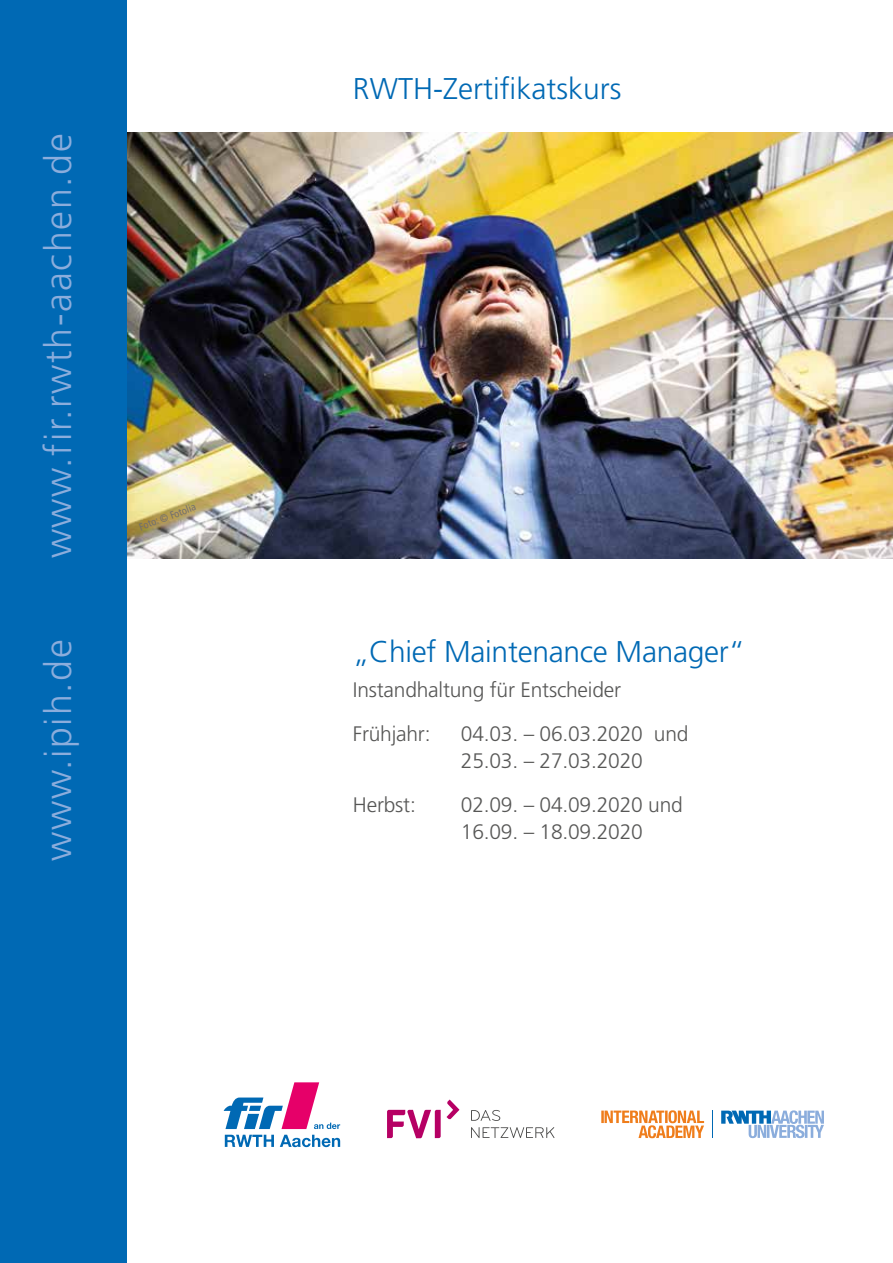
<style>
.page{position:relative;width:893px;height:1263px;background:#fff}
.page>*{position:absolute;margin:0;border:0;box-sizing:border-box;transform-origin:0 0}
.t1{font:300 37.5px "Frutiger";letter-spacing:.045em;color:#8baddc}
.t2{font:300 30px "Frutiger";letter-spacing:-.01em;color:#0069b4}
.t3{font:300 21px/27px "Frutiger";letter-spacing:-.01em;color:#575756}
.t4{font:condensed 10.5px "Frutiger";color:#706f6f}
</style>
<div class="page">
<img style="left:126px;top:133px;width:767px;height:425px">
<div style="left:0;top:0;width:126px;height:1263px;background:#0069b4"></div>
<svg style="left:471px;top:1110px;width:29px;height:11px"></svg>
<svg style="left:471px;top:1127px;width:83px;height:11px"></svg>
<svg style="left:387px;top:1099px;width:72px;height:39px"></svg>
<svg style="left:721px;top:1110px;width:103px;height:28px"></svg>
<svg style="left:712px;top:1110px;width:1px;height:28px"></svg>
<svg style="left:601px;top:1110px;width:103px;height:28px"></svg>
<svg style="left:224px;top:1082px;width:116px;height:65px"></svg>
<h1 class="t1" style="left:37px;top:558px;width:427px;rotate:-90deg">www.fir.rwth-aachen.de</h1>
<h1 class="t1" style="left:37px;top:861px;width:223px;rotate:-90deg">www.ipih.de</h1>
<p class="t4" style="left:137px;top:522px;width:61px;rotate:-21deg">Foto: © Fotolia</p>
<h2 class="t2" style="left:353px;top:72px;width:270px">RWTH-Zertifikatskurs</h2>
<h2 class="t2" style="left:353px;top:634px;width:394px">„Chief Maintenance Manager“</h2>
<p class="t3" style="left:353px;top:668px;width:270px;line-height:44px">Instandhaltung für Entscheider<br>Frühjahr:</p>
<p class="t3" style="left:461px;top:721px;width:229px">04.03. – 06.03.2020 und<br>25.03. – 27.03.2020</p>
<p class="t3" style="left:353px;top:792px;width:64px">Herbst:</p>
<p class="t3" style="left:461px;top:792px;width:223px">02.09. – 04.09.2020 und<br>16.09. – 18.09.2020</p>
</div>
